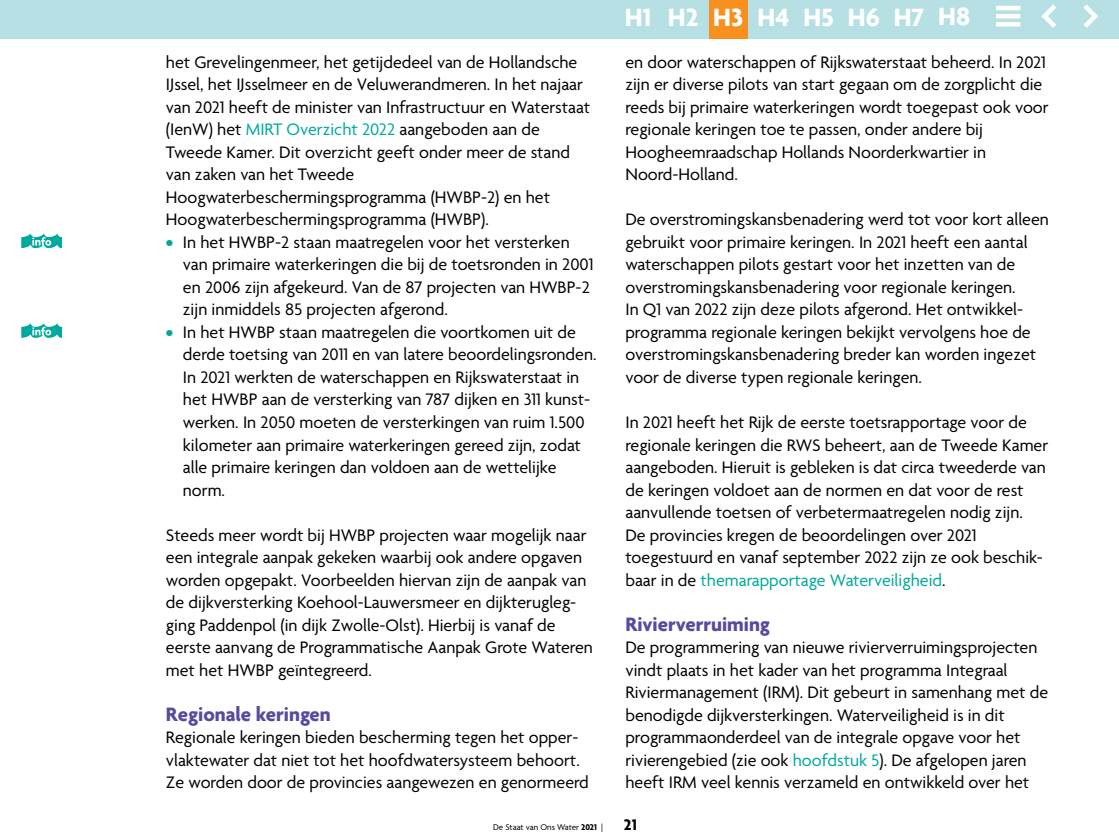
<style>
.page{position:relative;width:1119px;height:840px;background:#fff}
.page>*{position:absolute;margin:0;border:0;box-sizing:border-box;transform-origin:0 0}
.t1{font:700 27px "Agenda";color:#fff}
.Blauwe_kop__alinea{font:700 21px "Agenda";color:#584a9e}
.t2{font:18px/22.5px "Agenda";color:#000}
.t3{font:700 16.5px "Agenda";color:#000}
.t4{font:9px "Agenda";color:#000}
.s1{color:#00a99d}
.s2{font-weight:700;color:#00a99d}
.s3{font-weight:700}
</style>
<div class="page">
<div style="left:0;top:0;width:1118px;height:38px;background:#b6e0e4"></div>
<div style="left:709px;top:0;width:38px;height:38px;background:#f7901e"></div>
<svg style="left:1083px;top:4px;width:15px;height:24px"></svg>
<svg style="left:1041px;top:4px;width:15px;height:24px"></svg>
<div style="left:995px;top:22px;width:25px;height:5px;background:#fff"></div>
<hr style="left:995px;top:14px;width:25px;height:4px;background:#fff">
<hr style="left:995px;top:6px;width:25px;height:4px;background:#fff">
<svg style="left:21px;top:233px;width:41px;height:15px"></svg>
<svg style="left:21px;top:323px;width:41px;height:14px"></svg>
<p class="t2" style="left:166px;top:52px;width:425px">het Grevelingenmeer, het getijdedeel van de Hollandsche IJssel, het IJsselmeer en de Veluwerandmeren. In het najaar van 2021 heeft de minister van Infrastructuur en Waterstaat (IenW) het <span class="s1">MIRT Overzicht 2022</span> aangeboden aan de Tweede Kamer. Dit overzicht geeft onder meer de stand van zaken van het Tweede Hoogwaterbeschermingsprogramma (HWBP-2) en het Hoogwaterbeschermingsprogramma (HWBP).</p>
<p class="t2" style="left:183px;top:232px;width:412px;text-indent:-17px"><span class="s2">•</span> In het HWBP-2 staan maatregelen voor het versterken van primaire waterkeringen die bij de toetsronden in 2001 en 2006 zijn afgekeurd. Van de 87 projecten van HWBP-2 zijn inmiddels 85 projecten afgerond.</p>
<p class="t2" style="left:183px;top:322px;width:415px;text-indent:-17px"><span class="s2">•</span> In het HWBP staan maatregelen die voortkomen uit de derde toetsing van 2011 en van latere beoordelingsronden.<br>In 2021 werkten de waterschappen en Rijkswaterstaat in het HWBP aan de versterking van 787 dijken en 311 kunst&shy;werken. In 2050 moeten de versterkingen van ruim 1.500 kilometer aan primaire waterkeringen gereed zijn, zodat alle primaire keringen dan voldoen aan de wettelijke norm.</p>
<p class="t2" style="left:166px;top:524px;width:428px">Steeds meer wordt bij HWBP projecten waar mogelijk naar een integrale aanpak gekeken waarbij ook andere opgaven worden opgepakt. Voorbeelden hiervan zijn de aanpak van de dijkversterking Koehool-Lauwersmeer en dijkterugleg&shy;ging Paddenpol (in dijk Zwolle-Olst). Hierbij is vanaf de eerste aanvang de Programmatische Aanpak Grote Wateren met het HWBP geïntegreerd.</p>
<p class="Blauwe_kop__alinea" style="left:166px;top:702px;width:166px">Regionale keringen</p>
<p class="t2" style="left:166px;top:727px;width:424px">Regionale keringen bieden bescherming tegen het opper&shy;vlaktewater dat niet tot het hoofdwatersysteem behoort.<br>Ze worden door de provincies aangewezen en genormeerd</p>
<h1 class="t1" style="left:624px;top:3px;width:347px">H1 H2 H3 H4 H5 H6 H7 H8</h1>
<p class="t2" style="left:625px;top:52px;width:424px">en door waterschappen of Rijkswaterstaat beheerd. In 2021 zijn er diverse pilots van start gegaan om de zorgplicht die reeds bij primaire waterkeringen wordt toegepast ook voor regionale keringen toe te passen, onder andere bij Hoogheemraadschap Hollands Noorderkwartier in Noord-Holland.</p>
<p class="t2" style="left:625px;top:209px;width:425px">De overstromingskansbenadering werd tot voor kort alleen gebruikt voor primaire keringen. In 2021 heeft een aantal waterschappen pilots gestart voor het inzetten van de overstromingskansbenadering voor regionale keringen.<br>In Q1 van 2022 zijn deze pilots afgerond. Het ontwikkel&shy;programma regionale keringen bekijkt vervolgens hoe de overstromingskansbenadering breder kan worden ingezet voor de diverse typen regionale keringen.</p>
<p class="t2" style="left:625px;top:412px;width:424px">In 2021 heeft het Rijk de eerste toetsrapportage voor de regionale keringen die RWS beheert, aan de Tweede Kamer aangeboden. Hieruit is gebleken is dat circa tweederde van de keringen voldoet aan de normen en dat voor de rest aanvullende toetsen of verbetermaatregelen nodig zijn.<br>De provincies kregen de beoordelingen over 2021 toegestuurd en vanaf september 2022 zijn ze ook beschik&shy;baar in de <span class="s1">themarapportage Waterveiligheid</span>.</p>
<p class="Blauwe_kop__alinea" style="left:625px;top:612px;width:146px">Rivierverruiming</p>
<p class="t2" style="left:625px;top:637px;width:424px">De programmering van nieuwe rivierverruimingsprojecten vindt plaats in het kader van het programma Integraal Riviermanagement (IRM). Dit gebeurt in samenhang met de benodigde dijkversterkingen. Waterveiligheid is in dit programmaonderdeel van de integrale opgave voor het rivierengebied (zie ook <span class="s1">hoofdstuk 5</span>). De afgelopen jaren heeft IRM veel kennis verzameld en ontwikkeld over het</p>
<p class="t4" style="left:493px;top:822px;width:111px">De Staat van Ons Water <span class="s3">2021</span> |</p>
<p class="t3" style="left:624px;top:815px;width:14px">21</p>
</div>
